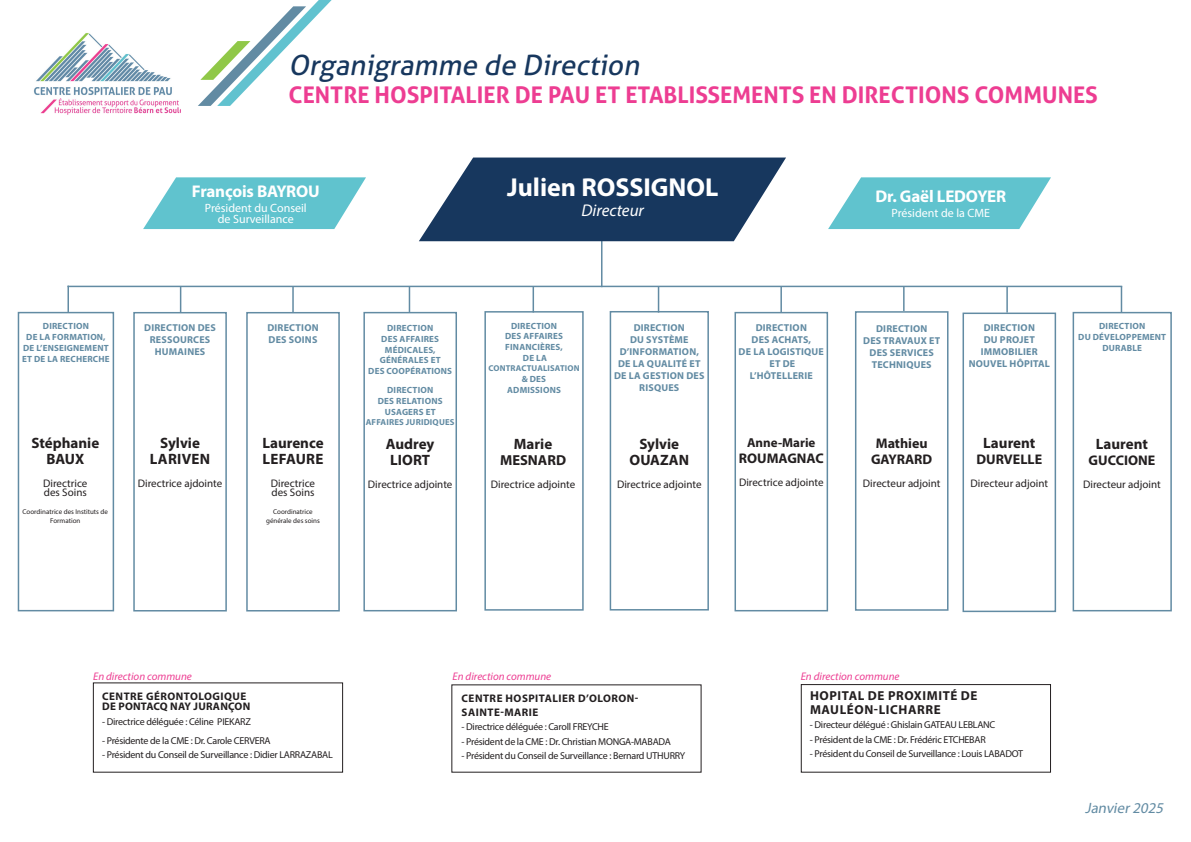
<style>
.page{position:relative;width:1191px;height:842px;background:#fff}
.page>*{position:absolute;margin:0;border:0;box-sizing:border-box;transform-origin:0 0}
.t1{font:italic 28px "Aller";color:#17375e}
.t2{font:700 26px "Myriad Pro";color:#fff}
.t3{font:700 23px "Aller";color:#ed3d92}
.t4{font:700 17px "Myriad Pro";letter-spacing:-.01em;color:#fff}
.t5{font:italic 17px "Myriad Pro";color:#fff}
.t6{font:700 15px/16px "Myriad Pro";color:#231f20;text-align:center}
.t7{font:700 15px/16px "Myriad Pro";letter-spacing:.02em;color:#231f20;text-align:center}
.t8{font:italic 15px "Myriad Pro";color:#628ba3}
.t9{font:700 14.5px "Myriad Pro";color:#231f20}
.t10{font:700 14px/16px "Myriad Pro";color:#231f20;text-align:center}
.t11{font:700 13px/14px "Myriad Pro";letter-spacing:.045em;color:#231f20}
.t12{font:700 13px "Myriad Pro";color:#231f20}
.t13{font:12px/11px "Myriad Pro";color:#fff;text-align:center}
.t14{font:11px "Myriad Pro";color:#231f20}
.t15{font:italic 11px "Myriad Pro";color:#ed3d92}
.t16{font:700 11px/10px "Myriad Pro";letter-spacing:.025em;color:#231f20}
.t17{font:700 11px/14px "Myriad Pro";letter-spacing:.045em;color:#231f20}
.t18{font:10px "Myriad Pro";letter-spacing:-.025em;color:#231f20}
.t19{font:700 10px/12px "Myriad Pro";letter-spacing:.02em;color:#628ba3;text-align:center}
.t20{font:700 9px/10.8px "Myriad Pro";letter-spacing:.02em;color:#628ba3;text-align:center}
.t21{font:700 8.7px "Myriad Pro";letter-spacing:.02em;color:#628ba3}
.t22{font:700 8.5px "Myriad Pro";letter-spacing:.02em;color:#628ba3}
.t23{font:7px/9px "Myriad Pro";color:#231f20;text-align:center}
</style>
<div class="page">
<div style="left:800px;top:684px;width:251px;height:89px;border:1px solid #231f20"></div>
<svg style="left:198px;top:0;width:134px;height:106px"></svg>
<img style="left:34px;top:33px;width:146px;height:82px">
<svg style="left:828px;top:177px;width:223px;height:52px;background:#78ccd5"></svg>
<div style="left:133px;top:312px;width:94px;height:299px;border:2px solid #628ba3"></div>
<div style="left:18px;top:312px;width:96px;height:299px;border:2px solid #628ba3"></div>
<div style="left:246px;top:312px;width:94px;height:299px;border:2px solid #628ba3"></div>
<div style="left:363px;top:312px;width:94px;height:299px;border:2px solid #628ba3"></div>
<div style="left:484px;top:311px;width:99px;height:300px;border:2px solid #628ba3"></div>
<div style="left:609px;top:311px;width:100px;height:299px;border:2px solid #628ba3"></div>
<div style="left:734px;top:312px;width:94px;height:299px;border:2px solid #628ba3"></div>
<div style="left:1072px;top:312px;width:99px;height:299px;border:2px solid #628ba3"></div>
<hr style="left:67px;top:286px;width:1055px;height:1px;background:#628ba3">
<hr style="left:67px;top:286px;width:2px;height:26px;background:#628ba3">
<svg style="left:180px;top:287px;width:1px;height:25px"></svg>
<hr style="left:292px;top:286px;width:2px;height:27px;background:#628ba3">
<svg style="left:409px;top:287px;width:1px;height:25px"></svg>
<hr style="left:532px;top:286px;width:2px;height:26px;background:#628ba3">
<svg style="left:658px;top:287px;width:1px;height:26px"></svg>
<hr style="left:780px;top:286px;width:2px;height:27px;background:#628ba3">
<svg style="left:903px;top:287px;width:1px;height:24px"></svg>
<hr style="left:1120px;top:286px;width:2px;height:27px;background:#628ba3">
<svg style="left:143px;top:177px;width:223px;height:52px;background:#78ccd5"></svg>
<hr style="left:601px;top:190px;width:1px;height:97px;background:#628ba3">
<svg style="left:419px;top:158px;width:367px;height:83px;background:#385375"></svg>
<div style="left:962px;top:313px;width:94px;height:299px;border:2px solid #628ba3"></div>
<div style="left:855px;top:311px;width:93px;height:300px;border:2px solid #628ba3"></div>
<svg style="left:1006px;top:287px;width:1px;height:26px"></svg>
<p class="t1" style="left:288px;top:48px;width:358px">Organigramme de Direction</p>
<p class="t3" style="left:288px;top:81px;width:811px">CENTRE HOSPITALIER DE PAU ET ETABLISSEMENTS EN DIRECTIONS COMMUNES</p>
<p class="t4" style="left:192px;top:180px;width:129px">François BAYROU</p>
<p class="t13" style="left:205px;top:202px;width:103px">Président du Conseil de Surveillance</p>
<p class="t20" style="left:22px;top:321px;width:89px">DIRECTION<br>DE LA FORMATION,<br>DE L’ENSEIGNEMENT<br>ET DE LA RECHERCHE</p>
<p class="t19" style="left:144px;top:321px;width:73px">DIRECTION DES<br>RESSOURCES<br>HUMAINES</p>
<p class="t6" style="left:31px;top:434px;width:69px">Stéphanie<br>BAUX</p>
<p class="t14" style="left:43px;top:476px;width:46px">Directrice</p>
<p class="t14" style="left:44px;top:485px;width:44px">des Soins</p>
<p class="t23" style="left:23px;top:507px;width:87px">Coordinatrice des Instituts de<br>Formation</p>
<p class="t7" style="left:150px;top:435px;width:62px">Sylvie<br>LARIVEN</p>
<p class="t14" style="left:138px;top:477px;width:86px">Directrice ajdointe</p>
<p class="t19" style="left:267px;top:321px;width:53px;text-align:left">DIRECTION<br>DES SOINS</p>
<p class="t6" style="left:262px;top:435px;width:63px;text-align:left">Laurence<br>LEFAURE</p>
<p class="t14" style="left:271px;top:477px;width:46px">Directrice</p>
<p class="t14" style="left:271px;top:486px;width:44px">des Soins</p>
<p class="t23" style="left:266px;top:507px;width:55px">Coordinatrice générale des soins</p>
<p class="t2" style="left:507px;top:170px;width:213px">Julien ROSSIGNOL</p>
<p class="t5" style="left:581px;top:200px;width:64px">Directeur</p>
<p class="t4" style="left:875px;top:185px;width:132px">Dr. Gaël LEDOYER</p>
<p class="t13" style="left:891px;top:207px;width:100px">Président de la CME</p>
<p class="t20" style="left:381px;top:322px;width:59px">DIRECTION<br>DES AFFAIRES<br>MÉDICALES,</p>
<p class="t20" style="left:368px;top:355px;width:85px">GÉNÉRALES ET<br>DES COOPÉRATIONS</p>
<p class="t20" style="left:378px;top:385px;width:66px">DIRECTION<br>DES RELATIONS<br>USAGERS ET</p>
<p class="t21" style="left:366px;top:417px;width:90px">AFFAIRES JURIDIQUES</p>
<p class="t6" style="left:386px;top:435px;width:50px;text-align:left">Audrey<br>LIORT</p>
<p class="t14" style="left:368px;top:477px;width:86px">Directrice adjointe</p>
<p class="t20" style="left:505px;top:320px;width:59px">DIRECTION<br>DES AFFAIRES<br>FINANCIÈRES,<br>DE LA</p>
<p class="t22" style="left:488px;top:363px;width:93px">CONTRACTUALISATION</p>
<p class="t20" style="left:507px;top:373px;width:55px">&amp; DES<br>ADMISSIONS</p>
<p class="t6" style="left:514px;top:435px;width:40px">Marie</p>
<p class="t9" style="left:500px;top:450px;width:68px">MESNARD</p>
<p class="t14" style="left:491px;top:477px;width:86px">Directrice adjointe</p>
<p class="t19" style="left:630px;top:321px;width:60px">DIRECTION<br>DU SYSTÈME</p>
<p class="t19" style="left:614px;top:345px;width:92px">D’INFORMATION,<br>DE LA QUALITÉ ET<br>DE LA GESTION DES<br>RISQUES</p>
<p class="t6" style="left:629px;top:435px;width:61px">Sylvie<br>OUAZAN</p>
<p class="t14" style="left:617px;top:477px;width:86px">Directrice adjointe</p>
<p class="t19" style="left:738px;top:321px;width:87px">DIRECTION<br>DES ACHATS,<br>DE LA LOGISTIQUE<br>ET DE<br>L’HÔTELLERIE</p>
<p class="t12" style="left:747px;top:434px;width:70px">Anne-Marie</p>
<p class="t10" style="left:739px;top:450px;width:86px">ROUMAGNAC</p>
<p class="t14" style="left:739px;top:475px;width:86px">Directrice adjointe</p>
<p class="t19" style="left:863px;top:322px;width:78px">DIRECTION<br>DES TRAVAUX ET<br>DES SERVICES<br>TECHNIQUES</p>
<p class="t10" style="left:871px;top:435px;width:63px">Mathieu<br>GAYRARD</p>
<p class="t14" style="left:863px;top:477px;width:79px">Directeur adjoint</p>
<p class="t19" style="left:981px;top:322px;width:58px;text-align:left">DIRECTION<br>DU PROJET<br>IMMOBILIER</p>
<p class="t19" style="left:968px;top:358px;width:83px">NOUVEL HÔPITAL</p>
<p class="t6" style="left:983px;top:435px;width:54px">Laurent</p>
<p class="t10" style="left:976px;top:451px;width:67px">DURVELLE</p>
<p class="t14" style="left:970px;top:477px;width:79px">Directeur adjoint</p>
<p class="t20" style="left:1078px;top:321px;width:89px">DIRECTION<br>DU DÉVELOPPEMENT<br>DURABLE</p>
<p class="t6" style="left:1095px;top:435px;width:54px">Laurent</p>
<p class="t10" style="left:1088px;top:451px;width:68px">GUCCIONE</p>
<p class="t14" style="left:1083px;top:477px;width:79px">Directeur adjoint</p>
<p class="t15" style="left:93px;top:669px;width:100px">En direction commune</p>
<p class="t15" style="left:800px;top:670px;width:100px">En direction commune</p>
<p class="t15" style="left:452px;top:670px;width:100px">En direction commune</p>
<p class="t16" style="left:102px;top:691px;width:150px">CENTRE GÉRONTOLOGIQUE<br>DE PONTACQ NAY JURANÇON</p>
<p class="t18" style="left:102px;top:715px;width:150px">- Directrice déléguée : Céline PIEKARZ</p>
<p class="t18" style="left:102px;top:734px;width:170px">- Présidente de la CME : Dr. Carole CERVERA</p>
<p class="t18" style="left:102px;top:749px;width:232px">- Président du Conseil de Surveillance : Didier LARRAZABAL</p>
<p class="t17" style="left:461px;top:691px;width:178px">CENTRE HOSPITALIER D’OLORON-<br>SAINTE-MARIE</p>
<p class="t18" style="left:461px;top:721px;width:149px">- Directrice déléguée : Caroll FREYCHE</p>
<p class="t18" style="left:461px;top:735px;width:211px">- Président de la CME : Dr. Christian MONGA-MABADA</p>
<p class="t18" style="left:461px;top:749px;width:225px">- Président du Conseil de Surveillance : Bernard UTHURRY</p>
<p class="t11" style="left:810px;top:688px;width:169px">HOPITAL DE PROXIMITÉ DE<br>MAULÉON-LICHARRE</p>
<p class="t18" style="left:810px;top:719px;width:187px">- Directeur délégué : Ghislain GATEAU LEBLANC</p>
<p class="t18" style="left:810px;top:733px;width:177px">- Président de la CME : Dr. Frédéric ETCHEBAR</p>
<p class="t18" style="left:810px;top:748px;width:215px">- Président du Conseil de Surveillance : Louis LABADOT</p>
<p class="t8" style="left:1085px;top:799px;width:83px">Janvier2025</p>
</div>
